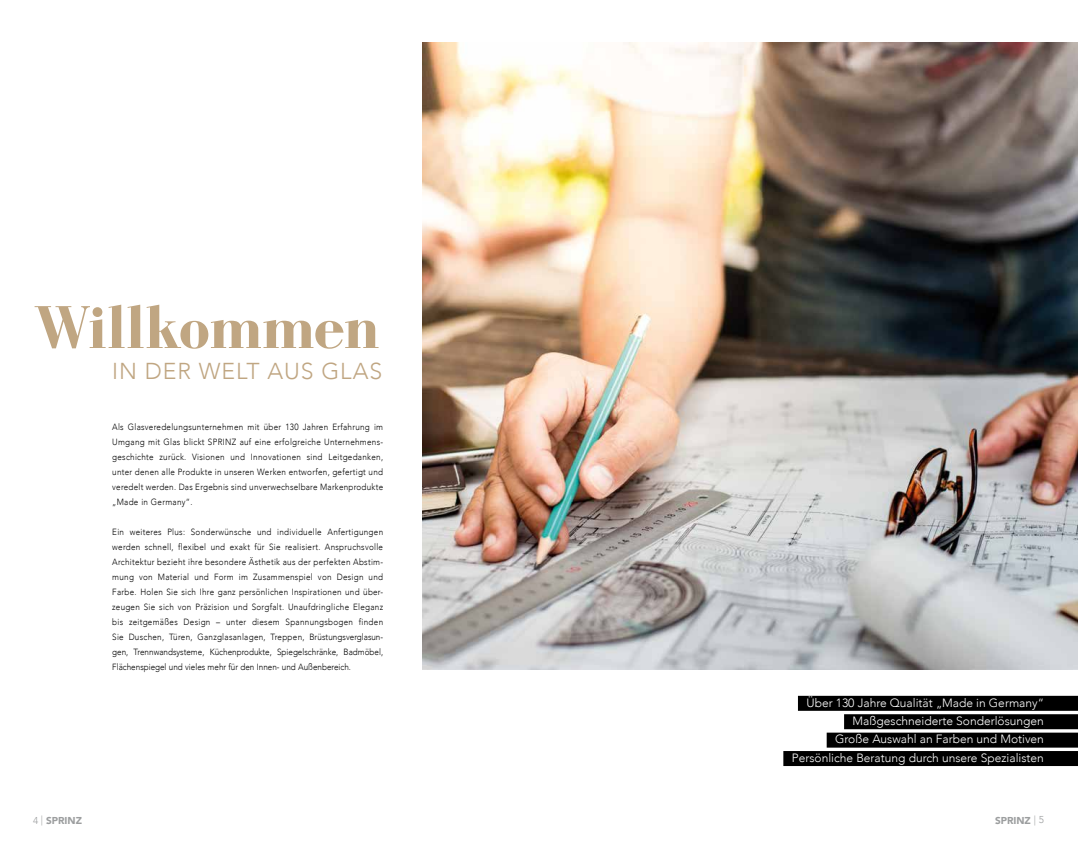
<style>
.page{position:relative;width:1078px;height:842px;background:#fff}
.page>*{position:absolute;margin:0;border:0;box-sizing:border-box;transform-origin:0 0}
.t1{font:700 62px "Bodoni FLF";color:#c0a682}
.t2{font:300 23px "Avenir";letter-spacing:.04em;color:#c0a682}
.t3{font:300 12px/18.4px "Avenir";color:#fff;text-align:right}
.t4{font:900 10px "Avenir";color:#9c9e9f}
.t5{font:300 9px/15px "Avenir";letter-spacing:.005em;color:#000;text-align:justify;scale:.9 1}
.s1{font-weight:300}
</style>
<div class="page">
<img style="left:422px;top:43px;width:655px;height:626px">
<div style="left:797px;top:696px;width:280px;height:15px;background:#000"></div>
<div style="left:843px;top:714px;width:234px;height:15px;background:#000"></div>
<div style="left:826px;top:733px;width:251px;height:15px;background:#000"></div>
<div style="left:783px;top:751px;width:294px;height:15px;background:#000"></div>
<h1 class="t1" style="left:33px;top:294px;width:347px">Willkommen</h1>
<h2 class="t2" style="left:112px;top:357px;width:271px">IN DER WELT AUS GLAS</h2>
<p class="t5" style="left:112px;top:419px;width:302px">Als Glasveredelungsunternehmen mit über 130 Jahren Erfahrung im Umgang mit Glas blickt SPRINZ auf eine erfolgreiche Unternehmens&shy;geschichte zurück. Visionen und Innovationen sind Leitgedanken, unter denen alle Produkte in unseren Werken entworfen, gefertigt und veredelt werden. Das Ergebnis sind unverwechselbare Markenprodukte „Made in Germany“.</p>
<p class="t5" style="left:112px;top:524px;width:302px">Ein weiteres Plus: Sonderwünsche und individuelle Anfertigungen werden schnell, flexibel und exakt für Sie realisiert. Anspruchsvolle Architektur bezieht ihre besondere Ästhetik aus der perfekten Abstim&shy;mung von Material und Form im Zusammenspiel von Design und Farbe. Holen Sie sich Ihre ganz persönlichen Inspirationen und über&shy;zeugen Sie sich von Präzision und Sorgfalt. Unaufdringliche Eleganz bis zeitgemäßes Design – unter diesem Spannungsbogen finden Sie Duschen, Türen, Ganzglasanlagen, Treppen, Brüstungsverglasun&shy;gen, Trennwandsysteme, Küchenprodukte, Spiegelschränke, Badmöbel, Flächenspiegel und vieles mehr für den Innen-- und Außenbereich.</p>
<h3 class="t3" style="left:791px;top:693px;width:253px">Über 130 Jahre Qualität „Made in Germany“ Maßgeschneiderte Sonderlösungen<br>Große Auswahl an Farben und Motiven Persönliche Beratung durch unsere Spezialisten</h3>
<p class="t4" style="left:33px;top:811px;width:50px"><span class="s1">4 |</span> SPRINZ</p>
<p class="t4" style="left:994px;top:811px;width:50px">SPRINZ <span class="s1">| 5</span></p>
</div>
